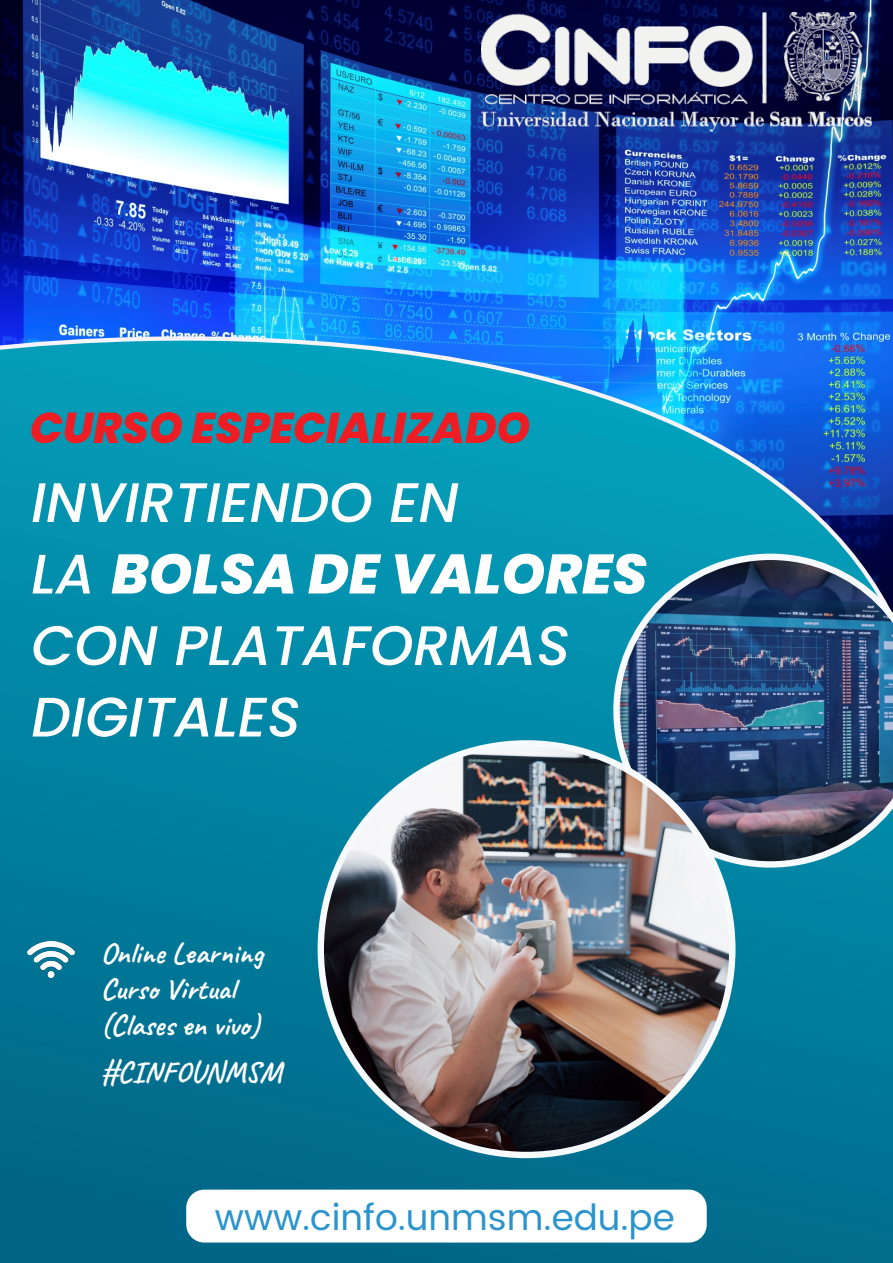
<style>
.page{position:relative;width:893px;height:1263px;background:#fff}
.page>*{position:absolute;margin:0;border:0;box-sizing:border-box;transform-origin:0 0}
.t1{font:italic 500 55.65px/71.6px "Poppins";color:#fff}
.t2{font:italic 800 43.05px "Poppins";color:#ee1d23}
.t3{font:36px "Poppins";color:#2b94cc}
.t4{font:30px "Caveat";color:#fff}
.s1{font-weight:800}
</style>
<div class="page">
<img style="left:0;top:0;width:893px;height:1263px">
<div style="left:186px;top:1189px;width:521px;height:53px;background:#fff;border-radius:18px"></div>
<img style="left:22px;top:937px;width:53px;height:45px">
<p class="t2" style="left:30px;top:403px;width:502px">CURSO ESPECIALIZADO</p>
<p class="t1" style="left:31px;top:467px;width:618px">INVIRTIENDO EN<br>LA <span class="s1">BOLSA DE VALORES<br></span>CON PLATAFORMAS<br>DIGITALES</p>
<p class="t4" style="left:101px;top:934px;width:164px">Online Learning</p>
<p class="t4" style="left:101px;top:970px;width:136px">Curso Virtual</p>
<p class="t4" style="left:101px;top:1006px;width:160px">(Clases en vivo)</p>
<p class="t4" style="left:101px;top:1053px;width:182px">#CINFOUNMSM</p>
<p class="t3" style="left:215px;top:1191px;width:461px">www.cinfo.unmsm.edu.pe</p>
</div>
